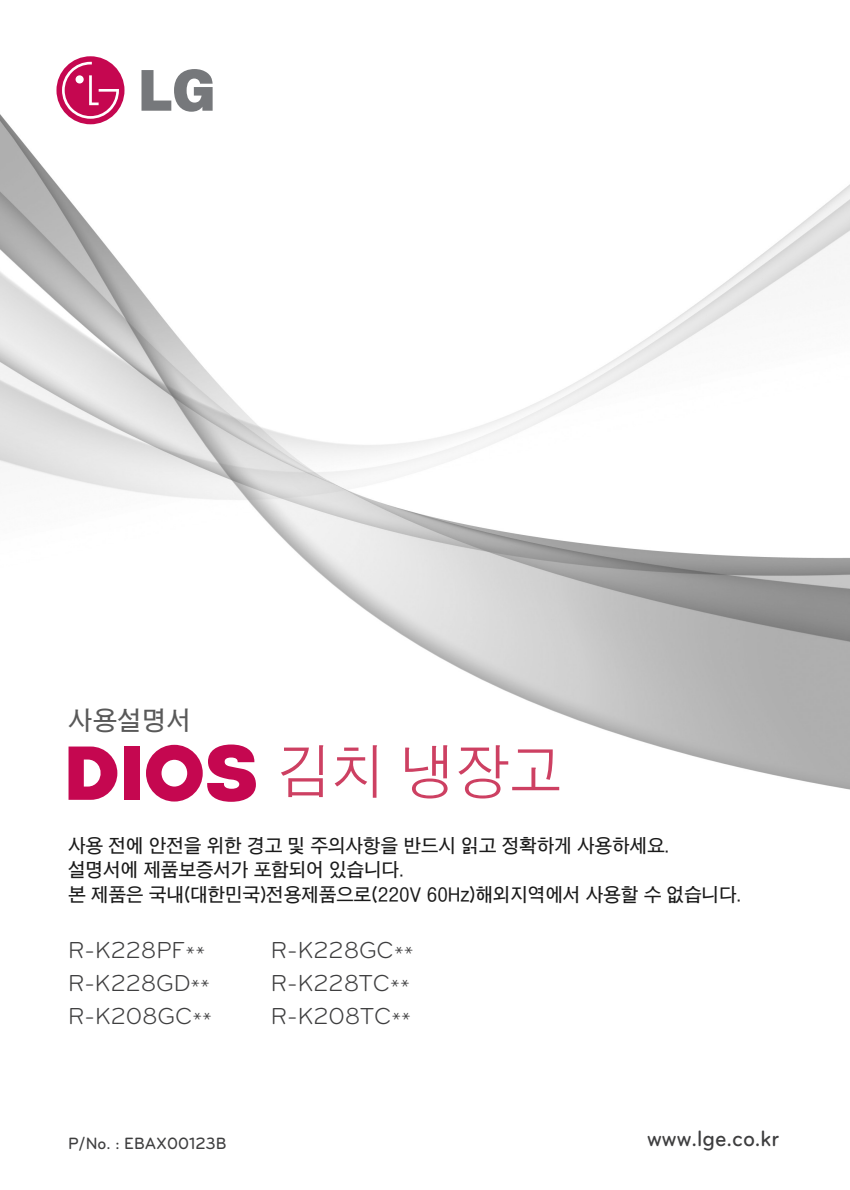
<style>
.page{position:relative;width:850px;height:1190px;background:#fff}
.page>*{position:absolute;margin:0;border:0;box-sizing:border-box;transform-origin:0 0}
.t1{font:500 60px "HY Go Thic";color:#cd4062;scale:.95 1}
.t2{font:700 26px "HY Go Thic";color:#595959;scale:.95 1}
.t3{font:24px/33.2px "Bryant LG";color:#3e3e3f}
.t4{font:500 23px "Bryant LG";color:#3e3e3f;scale:.95 1}
.t5{font:700 19px/24.4px "HY Go Thic";letter-spacing:-.03em;color:#1a1a1a;scale:.95 1}
.t6{font:500 17px "Bryant LG";color:#3e3e3f;scale:.95 1}
</style>
<div class="page">
<img style="left:0;top:56px;width:850px;height:744px">
<svg style="left:142px;top:69px;width:71px;height:43px"></svg>
<svg style="left:56px;top:56px;width:69px;height:68px"></svg>
<svg style="left:62px;top:62px;width:57px;height:57px"></svg>
<div style="left:124px;top:747px;width:16px;height:53px;background:#c50750"></div>
<svg style="left:69px;top:747px;width:48px;height:53px"></svg>
<svg style="left:146px;top:745px;width:110px;height:57px"></svg>
<h2 class="t2" style="left:68px;top:709px;width:131px">사용설명서</h2>
<h1 class="t1" style="left:277px;top:747px;width:304px">김치 냉장고</h1>
<p class="t5" style="left:68px;top:835px;width:710px">사용 전에 안전을 위한 경고 및 주의사항을 반드시 읽고 정확하게 사용하세요. 설명서에 제품보증서가 포함되어 있습니다.<br>본 제품은 국내(대한민국)전용제품으로(220V 60Hz)해외지역에서 사용할 수 없습니다.</p>
<p class="t3" style="left:68px;top:935px;width:146px">R-K228PF**<br>R-K228GD**<br>R-K208GC**</p>
<p class="t3" style="left:271px;top:935px;width:144px">R-K228GC**<br>R-K228TC**<br>R-K208TC**</p>
<p class="t6" style="left:68px;top:1138px;width:168px">P/No. : EBAX00123B</p>
<p class="t4" style="left:647px;top:1130px;width:140px">www.lge.co.kr</p>
</div>
